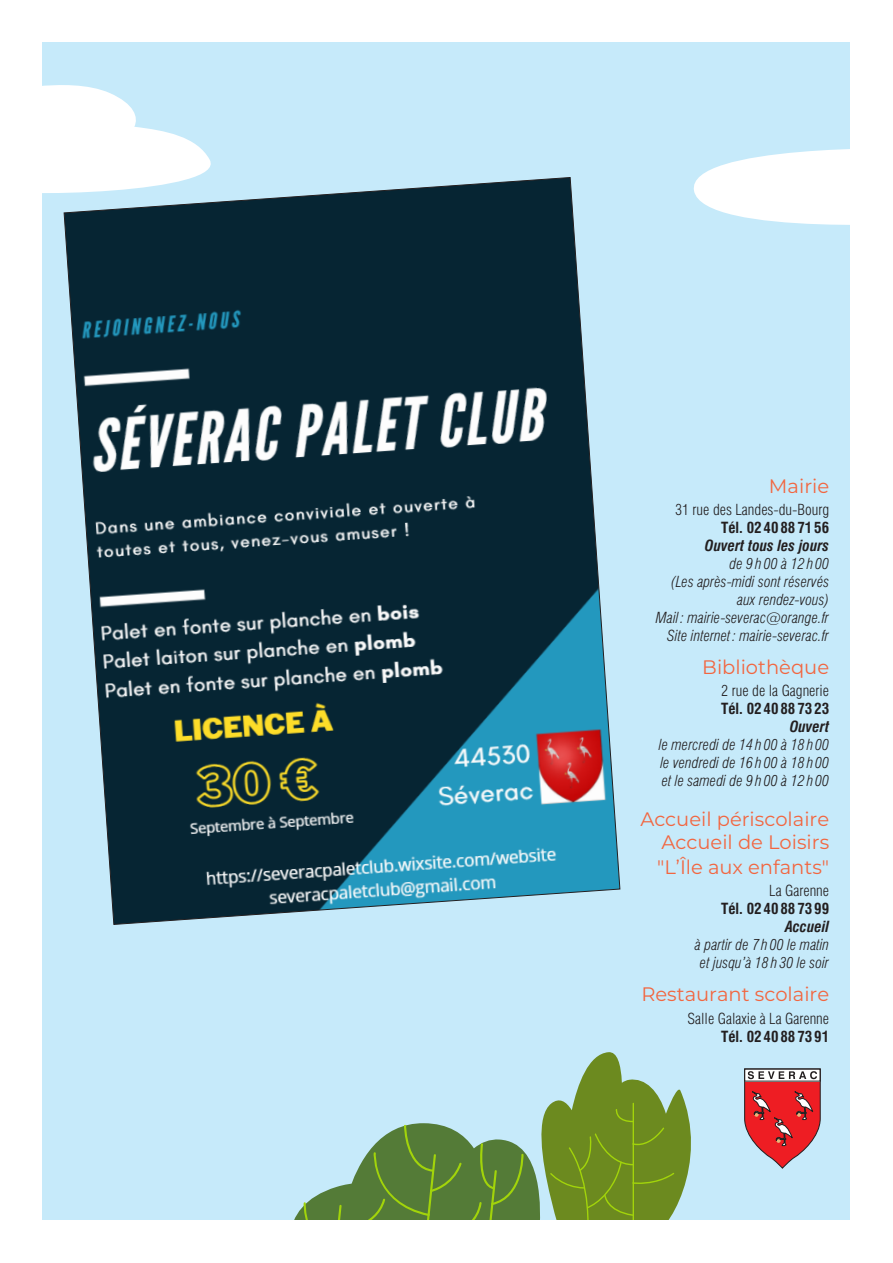
<style>
.page{position:relative;width:893px;height:1263px;background:#fff}
.page>*{position:absolute;margin:0;border:0;box-sizing:border-box;transform-origin:0 0}
.t1{font:19.5px/23.4px "Montserrat";color:#f26640;text-align:right}
.t2{font:italic 300 condensed 15px/18px "Swiss 721 BT";color:#231f20;text-align:right}
.t3{font:300 condensed 15px "Swiss 721 BT";color:#231f20}
.t4{font:700 condensed 15px "Swiss 721 BT";color:#231f20}
.t5{font:italic 700 condensed 15px "Swiss 721 BT";color:#231f20}
</style>
<div class="page">
<div style="left:43px;top:43px;width:807px;height:1177px;background:#c6eafa"></div>
<svg style="left:744px;top:1068px;width:77px;height:101px"></svg>
<svg style="left:42px;top:75px;width:169px;height:124px"></svg>
<svg style="left:693px;top:149px;width:157px;height:76px"></svg>
<svg style="left:294px;top:1052px;width:397px;height:168px"></svg>
<svg style="left:63px;top:177px;width:558px;height:748px;background:#345765"></svg>
<h1 class="t1" style="left:769px;top:473px;width:62px">Mairie</h1>
<p class="t3" style="left:675px;top:500px;width:156px">31 rue des Landes-du-Bourg</p>
<p class="t4" style="left:721px;top:518px;width:109px">Tél. 0240887156</p>
<p class="t5" style="left:705px;top:536px;width:126px">Ouvert tous les jours</p>
<p class="t2" style="left:656px;top:554px;width:175px">de 9h00 à 12h00<br>(Les après-midi sont réservés aux rendez-vous)<br>Mail : mairie-severac@orange.fr<br>Site internet : mairie-severac.fr</p>
<h1 class="t1" style="left:702px;top:654px;width:128px">Bibliothèque</h1>
<p class="t3" style="left:721px;top:681px;width:109px">2 rue de la Gagnerie</p>
<p class="t4" style="left:721px;top:699px;width:109px">Tél. 02 40887323</p>
<p class="t5" style="left:790px;top:717px;width:41px">Ouvert</p>
<p class="t2" style="left:659px;top:735px;width:172px;text-align:justify">le mercredi de 14 h 00 à 18 h 00 le vendredi de 16 h 00 à 18 h 00 et le samedi de 9 h 00 à 12 h 00</p>
<h1 class="t1" style="left:640px;top:806px;width:190px">Accueil périscolaire<br>Accueil de Loisirs</h1>
<h1 class="t1" style="left:657px;top:855px;width:174px">"L’Île aux enfants"</h1>
<p class="t3" style="left:769px;top:882px;width:61px">La Garenne</p>
<p class="t4" style="left:721px;top:900px;width:109px">Tél. 02 40887399</p>
<p class="t5" style="left:785px;top:918px;width:46px">Accueil</p>
<p class="t2" style="left:695px;top:936px;width:136px;text-align:center">à partir de 7 h 00 le matin et jusqu’à 18 h 30 le soir</p>
<h1 class="t1" style="left:641px;top:982px;width:189px">Restaurant scolaire</h1>
<p class="t3" style="left:688px;top:1009px;width:143px">Salle Galaxie à La Garenne</p>
<p class="t4" style="left:721px;top:1027px;width:109px">Tél. 02 40887391</p>
</div>
